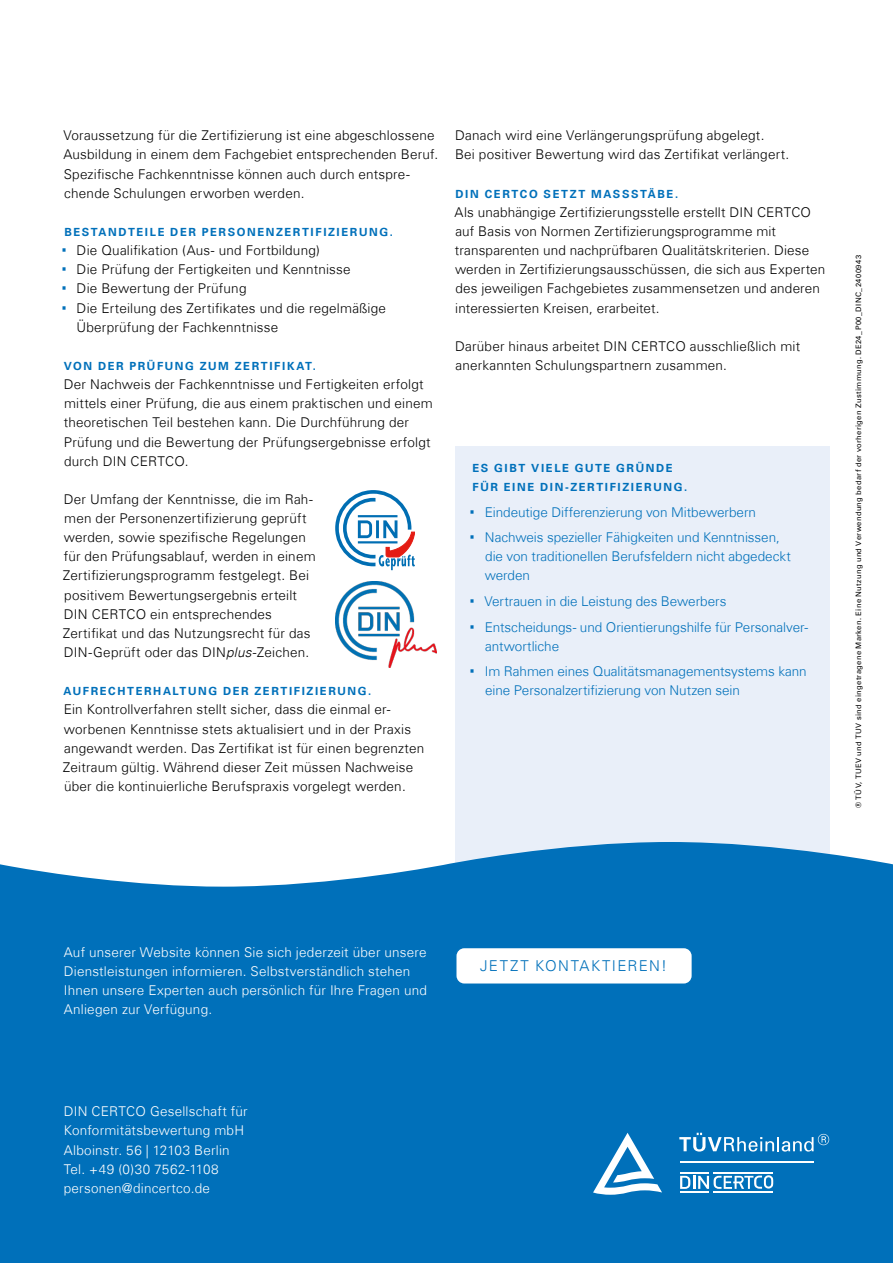
<style>
.page{position:relative;width:893px;height:1263px;background:#fff}
.page>*{position:absolute;margin:0;border:0;box-sizing:border-box;transform-origin:0 0}
.t1{font:300 15px "Univers Com 45";letter-spacing:.09em;color:#0070ba}
.t2{font:300 13.5px/19.2px "Univers Com 45";letter-spacing:.015em;color:#000}
.t3{font:300 13.5px/25.5px "Univers Com 45";letter-spacing:-.005em;color:#0070ba}
.t4{font:300 13.5px/19.2px "Univers Com 45";letter-spacing:.015em;color:#fff}
.t5{font:700 11.25px/19.2px "Univers Com 65";letter-spacing:.145em;color:#0070ba}
.t6{font:7.5px "Univers Com 55 Roman";letter-spacing:.05em;color:#000}
.s1{font-family:"Univers Com 55 Roman";font-weight:400;font-size:27px;color:#0070ba}
.s2{font-style:italic}
.s3{font-family:"Univers Com 55 Roman";font-weight:400;font-size:27px}
</style>
<div class="page">
<div style="left:455px;top:446px;width:374px;height:454px;background:#e9eff9"></div>
<div style="left:0;top:842px;width:893px;height:421px;background:#0070ba"></div>
<div style="left:456px;top:947px;width:236px;height:37px;background:#fff;border-radius:9px"></div>
<div style="left:455px;top:947px;width:238px;height:38px;border:2px solid #0070ba;border-radius:9px"></div>
<hr style="left:680px;top:1161px;width:134px;height:1px;background:#fff">
<svg style="left:679px;top:1133px;width:150px;height:18px;background:#4093cb"></svg>
<svg style="left:593px;top:1133px;width:69px;height:62px"></svg>
<svg style="left:680px;top:1172px;width:93px;height:20px"></svg>
<svg style="left:335px;top:490px;width:80px;height:80px"></svg>
<img style="left:335px;top:581px;width:101px;height:87px">
<p class="t2" style="left:63px;top:126px;width:376px">Voraussetzung für die Zertifizierung ist eine abgeschlossene Ausbildung in einem dem Fachgebiet entsprechenden Beruf.<br>Spezifische Fachkenntnisse können auch durch entspre&shy;chende Schulungen erworben werden.</p>
<p class="t5" style="left:64px;top:222px;width:330px">BESTANDTEILE DER PERSONENZERTIFIZIERUNG.</p>
<p class="t2" style="left:60px;top:241px;width:261px"><span class="s1">·</span> Die Qualifikation (Aus- und Fortbildung)</p>
<p class="t2" style="left:60px;top:260px;width:292px"><span class="s1">·</span> Die Prüfung der Fertigkeiten und Kenntnisse</p>
<p class="t2" style="left:60px;top:279px;width:188px"><span class="s1">·</span> Die Bewertung der Prüfung</p>
<p class="t2" style="left:60px;top:298px;width:327px"><span class="s1">·</span> Die Erteilung des Zertifikates und die regelmäßige</p>
<p class="t2" style="left:76px;top:317px;width:203px">Überprüfung der Fachkenntnisse</p>
<p class="t5" style="left:64px;top:356px;width:254px">VON DER PRÜFUNG ZUM ZERTIFIKAT.</p>
<p class="t2" style="left:64px;top:375px;width:371px">Der Nachweis der Fachkenntnisse und Fertigkeiten erfolgt mittels einer Prüfung, die aus einem praktischen und einem theoretischen Teil bestehen kann. Die Durchführung der Prüfung und die Bewertung der Prüfungsergebnisse erfolgt durch DIN CERTCO.</p>
<p class="t2" style="left:63px;top:489px;width:254px">Der Umfang der Kenntnisse, die im Rah&shy;men der Personenzertifizierung geprüft werden, sowie spezifische Regelungen für den Prüfungsablauf, werden in einem Zertifizierungsprogramm festgelegt. Bei positivem Bewertungsergebnis erteilt DIN CERTCO ein entsprechendes Zertifikat und das Nutzungsrecht für das DIN-Geprüft oder das DIN<span class="s2">plus</span>-Zeichen.</p>
<p class="t5" style="left:64px;top:682px;width:309px">AUFRECHTERHALTUNG DER ZERTIFIZIERUNG.</p>
<p class="t2" style="left:63px;top:700px;width:363px">Ein Kontrollverfahren stellt sicher, dass die einmal er&shy;worbenen Kenntnisse stets aktualisiert und in der Praxis angewandt werden. Das Zertifikat ist für einen begrenzten Zeitraum gültig. Während dieser Zeit müssen Nachweise über die kontinuierliche Berufspraxis vorgelegt werden.</p>
<p class="t2" style="left:455px;top:126px;width:336px">Danach wird eine Verlängerungsprüfung abgelegt.<br>Bei positiver Bewertung wird das Zertifikat verlängert.</p>
<p class="t5" style="left:456px;top:184px;width:224px">DIN CERTCO SETZT MASSSTÄBE.</p>
<p class="t2" style="left:455px;top:202px;width:372px">Als unabhängige Zertifizierungsstelle erstellt DIN CERTCO auf Basis von Normen Zertifizierungsprogramme mit transparenten und nachprüfbaren Qualitätskriterien. Diese werden in Zertifizierungsausschüssen, die sich aus Experten des jeweiligen Fachgebietes zusammensetzen und anderen interessierten Kreisen, erarbeitet.</p>
<p class="t2" style="left:455px;top:336px;width:347px">Darüber hinaus arbeitet DIN CERTCO ausschließlich mit anerkannten Schulungspartnern zusammen.</p>
<p class="t5" style="left:473px;top:458px;width:216px">ES GIBT VIELE GUTE GRÜNDE<br>FÜR EINE DIN-ZERTIFIZIERUNG.</p>
<p class="t3" style="left:469px;top:499px;width:313px"><span class="s3">·</span> Eindeutige Differenzierung von Mitbewerbern<br><span class="s3">·</span> Nachweis spezieller Fähigkeiten und Kenntnissen,</p>
<p class="t3" style="left:485px;top:547px;width:308px;line-height:19.2px">die von traditionellen Berufsfeldern nicht abgedeckt werden</p>
<p class="t3" style="left:469px;top:588px;width:341px"><span class="s3">·</span> Vertrauen in die Leistung des Bewerbers<br><span class="s3">·</span> Entscheidungs- und Orientierungshilfe für Personalver-</p>
<p class="t3" style="left:469px;top:633px;width:339px;text-indent:17px">antwortliche<br><span class="s3">·</span> Im Rahmen eines Qualitätsmanagementsystems kann</p>
<p class="t3" style="left:485px;top:678px;width:256px">eine Personalzertifizierung von Nutzen sein</p>
<p class="t6" style="left:854px;top:808px;width:554px;rotate:-90deg">® TÜV, TUEV und TUV sind eingetragene Marken. Eine Nutzung und Verwendung bedarf der vorherigen Zustimmung. DE24_P00_DINC_2400943</p>
<p class="t4" style="left:64px;top:942px;width:365px">Auf unserer Website können Sie sich jederzeit über unsere Dienstleistungen informieren. Selbstverständlich stehen Ihnen unsere Experten auch persönlich für Ihre Fragen und Anliegen zur Verfügung.</p>
<p class="t4" style="left:64px;top:1102px;width:185px">DIN CERTCO Gesellschaft für<br>Konformitätsbewertung mbH<br>Alboinstr. 56 | 12103 Berlin<br>Tel. +49 (0)30 7562-1108 personen@dincertco.de</p>
<p class="t1" style="left:480px;top:957px;width:188px">JETZT KONTAKTIEREN!</p>
</div>
